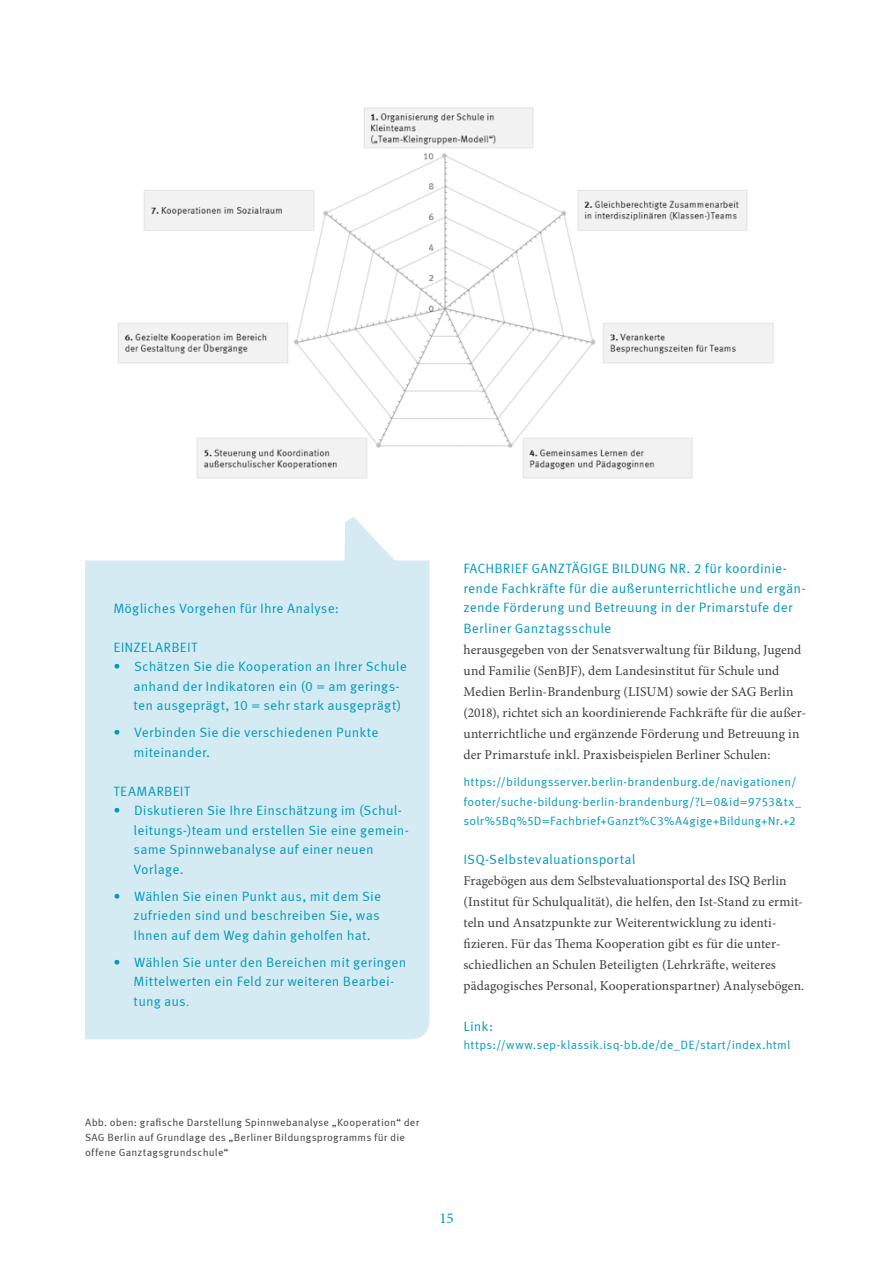
<style>
.page{position:relative;width:893px;height:1263px;background:#fff}
.page>*{position:absolute;margin:0;border:0;box-sizing:border-box;transform-origin:0 0}
.t1{font:15px "Minion Pro";color:#0098b9}
.t2{font:13.5px/19.5px "Meta Correspondence";letter-spacing:.005em;color:#0098b9}
.t3{font:13.5px/21px "Minion Pro";letter-spacing:.005em;color:#3c3c3b}
.t4{font:13.5px "Meta Correspondence";letter-spacing:.025em;color:#0098b9}
.t5{font:12px/19.5px "Meta Correspondence";letter-spacing:.01em;color:#0098b9}
.t6{font:10.5px/15px "Meta Correspondence";letter-spacing:.015em;color:#3c3c3b}
.s1{font-family:"Minion Pro"}
</style>
<div class="page">
<img style="left:118px;top:107px;width:656px;height:372px">
<svg style="left:344px;top:517px;width:50px;height:43px"></svg>
<div style="left:85px;top:560px;width:344px;height:479px;background:#d5ebf3"></div>
<p class="t2" style="left:113px;top:598px;width:227px">Mögliches Vorgehen für Ihre Analyse:</p>
<p class="t2" style="left:113px;top:637px;width:86px">EINZELARBEIT</p>
<p class="t2" style="left:134px;top:657px;width:275px;text-indent:-20px">• Schätzen Sie die Kooperation an Ihrer Schule anhand der Indikatoren ein (0 = am gerings&shy;ten ausgeprägt, 10 = sehr stark ausgeprägt)</p>
<p class="t2" style="left:134px;top:723px;width:246px;text-indent:-20px">• Verbinden Sie die verschiedenen Punkte miteinander.</p>
<p class="t4" style="left:113px;top:783px;width:78px">TEAMARBEIT</p>
<p class="t2" style="left:134px;top:801px;width:277px;text-indent:-20px">• Diskutieren Sie Ihre Einschätzung im (Schul&shy;leitungs-)team und erstellen Sie eine gemein&shy;same Spinnwebanalyse auf einer neuen Vorlage.</p>
<p class="t2" style="left:134px;top:886px;width:249px;text-align:justify;text-indent:-20px">• Wählen Sie einen Punkt aus, mit dem Sie zufrieden sind und beschreiben Sie, was Ihnen auf dem Weg dahin geholfen hat.</p>
<p class="t2" style="left:134px;top:952px;width:274px;text-indent:-20px">• Wählen Sie unter den Bereichen mit geringen<br>Mittelwerten ein Feld zur weiteren Bearbei&shy;tung aus<span class="s1">.</span></p>
<p class="t2" style="left:463px;top:558px;width:344px">FACHBRIEF GANZTÄGIGE BILDUNG NR. 2 für koordinie&shy;rende Fachkräfte für die außerunterrichtliche und ergän&shy;zende Förderung und Betreuung in der Primarstufe der</p>
<p class="t2" style="left:463px;top:618px;width:149px">Berliner Ganztagsschule</p>
<p class="t3" style="left:463px;top:639px;width:344px">herausgegeben von der Senatsverwaltung für Bildung, Jugend und Familie (SenBJF), dem Landesinstitut für Schule und Medien Berlin-Brandenburg (LISUM) sowie der SAG Berlin (2018), richtet sich an koordinierende Fachkräfte für die außer&shy;unterrichtliche und ergänzende Förderung und Betreuung in der Primarstufe inkl. Praxisbeispielen Berliner Schulen:</p>
<p class="t5" style="left:463px;top:772px;width:339px">https://bildungsserver.berlin-brandenburg.de/navigationen/ footer/suche-bildung-berlin-brandenburg/?L=0&amp;id=9753&amp;tx_ solr%5Bq%5D=Fachbrief+Ganzt%C3%A4gige+Bildung+Nr.+2</p>
<p class="t2" style="left:463px;top:849px;width:173px">ISQ-Selbstevaluationsportal</p>
<p class="t3" style="left:463px;top:870px;width:342px">Fragebögen aus dem Selbstevaluationsportal des ISQ Berlin (Institut für Schulqualität), die helfen, den Ist-Stand zu ermit&shy;teln und Ansatzpunkte zur Weiterentwicklung zu identi&shy;fizieren. Für das Thema Kooperation gibt es für die unter&shy;schiedlichen an Schulen Beteiligten (Lehrkräfte, weiteres pädagogisches Personal, Kooperationspartner) Analysebögen.</p>
<p class="t2" style="left:463px;top:1016px;width:31px">Link:</p>
<p class="t5" style="left:463px;top:1034px;width:328px">https://www.sep-klassik.isq-bb.de/de_DE/start/index.html</p>
<p class="t6" style="left:85px;top:1115px;width:336px">Abb. oben: grafische Darstellung Spinnwebanalyse „Kooperation“ der<br>SAG Berlin auf Grundlage des „Berliner Bildungsprogramms für die offene Ganztagsgrundschule“</p>
<p class="t1" style="left:439px;top:1208px;width:16px">15</p>
</div>
